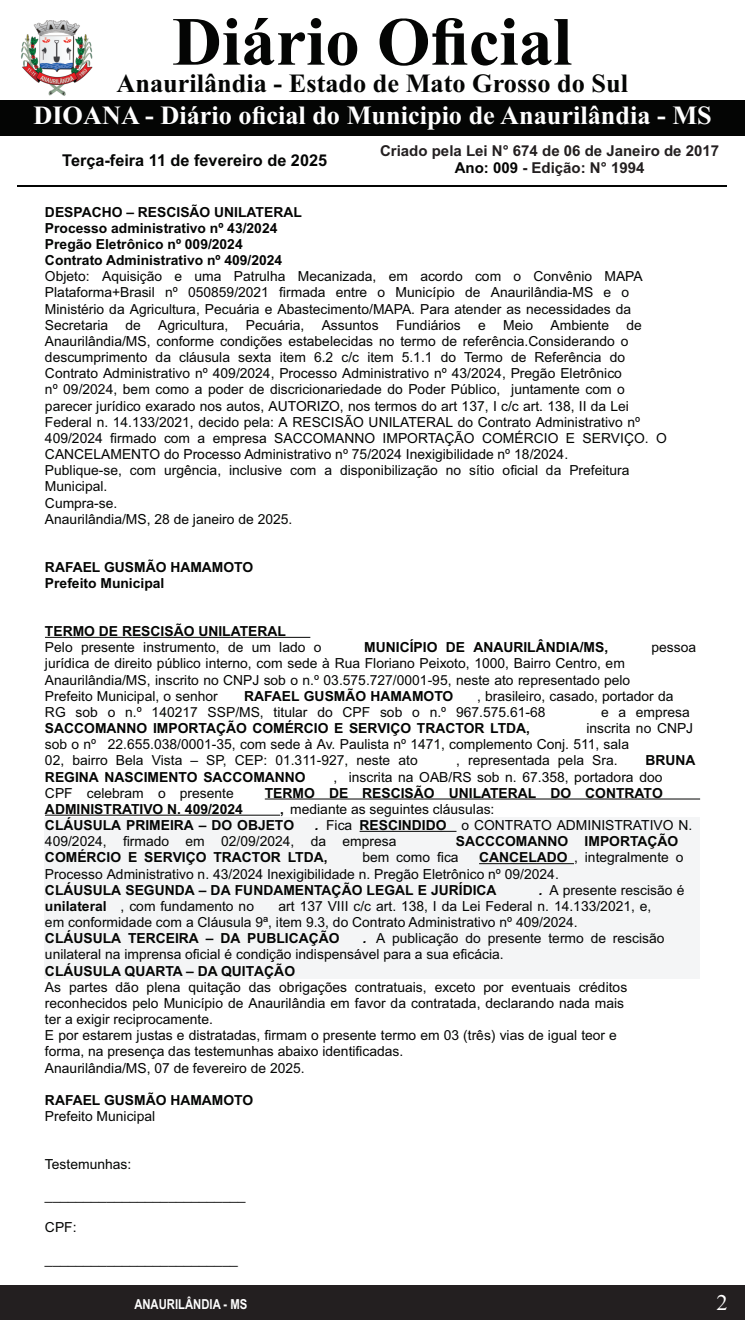
<style>
.page{position:relative;width:745px;height:1320px;background:#fff}
.page>*{position:absolute;margin:0;border:0;box-sizing:border-box;transform-origin:0 0}
.t1{font:700 68.75px "Times New Roman";color:#040504}
.t2{font:700 26.25px "Times New Roman";color:#fff}
.t3{font:700 26.25px "Times New Roman";color:#040504}
.t4{font:22.5px "Times New Roman";color:#fff}
.t5{font:700 16.25px "Arial";color:#040504}
.t6{font:700 15px/16.8px "Arial";color:#231f20;text-align:center}
.t7{font:13.88px/16.1px "Arial";color:#040504}
.t8{font:700 13.88px/16.1px "Arial";color:#040504}
.t9{font:700 13.75px "Arial Narrow";color:#fff}
.s1{color:#040504}
.s2{font-weight:700}
.s3{font-weight:700;font-style:italic}
</style>
<div class="page">
<div style="left:0;top:1284px;width:744px;height:36px;background:#231f20"></div>
<div style="left:0;top:100px;width:744px;height:35px;background:#040504"></div>
<hr style="left:17px;top:185px;width:709px;height:2px;background:#040504">
<img style="left:21px;top:20px;width:71px;height:76px">
<div style="left:45px;top:817px;width:654px;height:65px;background:#f4f5f6"></div>
<div style="left:45px;top:882px;width:654px;height:48px;background:#f4f5f6"></div>
<div style="left:45px;top:930px;width:654px;height:32px;background:#f4f5f6"></div>
<div style="left:45px;top:962px;width:654px;height:17px;background:#f4f5f6"></div>
<hr style="left:45px;top:637px;width:265px;height:1px;background:#040504">
<hr style="left:264px;top:798px;width:435px;height:1px;background:#040504">
<hr style="left:45px;top:815px;width:235px;height:1px;background:#040504">
<hr style="left:359px;top:831px;width:97px;height:1px;background:#040504">
<hr style="left:479px;top:863px;width:94px;height:1px;background:#040504">
<h1 class="t1" style="left:172px;top:18px;width:401px">Diário Oficial</h1>
<h2 class="t2" style="left:33px;top:106px;width:679px">DIOANA - Diário oficial do Municipio de Anaurilândia - MS</h2>
<h2 class="t3" style="left:116px;top:74px;width:512px">Anaurilândia - Estado de Mato Grosso do Sul</h2>
<p class="t5" style="left:62px;top:154px;width:266px">Terça-feira 11 de fevereiro de 2025</p>
<p class="t6" style="left:380px;top:144px;width:340px">Criado pela Lei N° 674 de 06 de Janeiro de 2017<br><span class="s1">Ano: 009</span> - Edição: N° 1994</p>
<p class="t8" style="left:45px;top:205px;width:258px">DESPACHO – RESCISÃO UNILATERAL Processo administrativo nº 43/2024<br>Pregão Eletrônico nº 009/2024<br>Contrato Administrativo nº 409/2024</p>
<p class="t7" style="left:45px;top:269px;width:599px">Objeto: Aquisição e uma Patrulha Mecanizada, em acordo com o Convênio MAPA Plataforma+Brasil nº 050859/2021 firmada entre o Município de Anaurilândia-MS e o Ministério da Agricultura, Pecuária e Abastecimento/MAPA. Para atender as necessidades da Secretaria de</p>
<p class="t7" style="left:158px;top:318px;width:147px">Agricultura, Pecuária,</p>
<p class="t7" style="left:321px;top:318px;width:58px">Assuntos</p>
<p class="t7" style="left:396px;top:318px;width:138px">Fundiários e Meio</p>
<p class="t7" style="left:45px;top:318px;width:623px;text-indent:505px">Ambiente de Anaurilândia/MS, conforme condições estabelecidas no termo de referência.Considerando o descumprimento da cláusula sexta item 6.2 c/c item 5.1.1 do Termo de Referência do Contrato Administrativo nº 409/2024, Processo Administrativo nº 43/2024, Pregão Eletrônico<br>nº 09/2024, bem como a poder de discricionariedade do Poder Público, juntamente com o parecer jurídico exarado nos autos, AUTORIZO, nos termos do art 137, I c/c art. 138, II da Lei Federal n. 14.133/2021, decido pela: A RESCISÃO UNILATERAL do Contrato Administrativo nº 409/2024 firmado com a empresa SACCOMANNO IMPORTAÇÃO COMÉRCIO E SERVIÇO. O CANCELAMENTO do Processo Administrativo nº 75/2024 Inexigibilidade nº 18/2024.<br>Publique-se, com urgência, inclusive com a disponibilização no sítio oficial da Prefeitura Municipal.<br>Cumpra-se.<br>Anaurilândia/MS, 28 de janeiro de 2025.</p>
<p class="t8" style="left:45px;top:560px;width:210px">RAFAEL GUSMÃO HAMAMOTO<br>Prefeito Municipal</p>
<p class="t8" style="left:45px;top:624px;width:242px">TERMO DE RESCISÃO UNILATERAL</p>
<p class="t7" style="left:45px;top:640px;width:278px">Pelo presente instrumento, de um lado o</p>
<p class="t8" style="left:364px;top:640px;width:245px">MUNICÍPIO DE ANAURILÂNDIA/MS,</p>
<p class="t7" style="left:651px;top:640px;width:46px">pessoa</p>
<p class="t7" style="left:45px;top:657px;width:586px">jurídica de direito público interno, com sede à Rua Floriano Peixoto, 1000, Bairro Centro, em<br>Anaurilândia/MS, inscrito no CNPJ sob o n.º 03.575.727/0001-95, neste ato representado pelo<br>Prefeito Municipal, o senhor</p>
<p class="t8" style="left:244px;top:689px;width:210px">RAFAEL GUSMÃO HAMAMOTO</p>
<p class="t7" style="left:45px;top:689px;width:629px;text-indent:432px">, brasileiro, casado, portador da<br>RG sob o n.º 140217 SSP/MS, titular do CPF sob o n.º 967.575.61-68</p>
<p class="t7" style="left:600px;top:705px;width:90px">e a empresa</p>
<p class="t8" style="left:45px;top:721px;width:486px">SACCOMANNO IMPORTAÇÃO COMÉRCIO E SERVIÇO TRACTOR LTDA,</p>
<p class="t7" style="left:45px;top:721px;width:649px;text-indent:541px">inscrita no CNPJ sob o nº 22.655.038/0001-35, com sede à Av. Paulista nº 1471, complemento Conj. 511, sala<br>02, bairro Bela Vista – SP, CEP: 01.311-927, neste ato</p>
<p class="t7" style="left:456px;top:754px;width:163px">, representada pela Sra.</p>
<p class="t8" style="left:645px;top:754px;width:52px">BRUNA</p>
<p class="t8" style="left:45px;top:770px;width:262px">REGINA NASCIMENTO SACCOMANNO</p>
<p class="t7" style="left:333px;top:770px;width:330px">, inscrita na OAB/RS sob n. 67.358, portadora doo</p>
<p class="t7" style="left:45px;top:786px;width:190px">CPF celebram o presente</p>
<p class="t8" style="left:264px;top:786px;width:399px">TERMO DE RESCISÃO UNILATERAL DO CONTRATO</p>
<p class="t8" style="left:45px;top:802px;width:199px">ADMINISTRATIVO N. 409/2024</p>
<p class="t7" style="left:45px;top:802px;width:450px;text-indent:235px"><span class="s2">,</span> mediante as seguintes cláusulas:<br><span class="s2">CLÁUSULA PRIMEIRA – DO OBJETO</span></p>
<p class="t7" style="left:45px;top:818px;width:648px;text-indent:270px"><span class="s3">.</span> Fica <span class="s2">RESCINDIDO</span> o CONTRATO ADMINISTRATIVO N.<br>409/2024, firmado em 02/09/2024, da empresa</p>
<p class="t8" style="left:455px;top:834px;width:224px">SACCCOMANNO IMPORTAÇÃO</p>
<p class="t8" style="left:45px;top:850px;width:284px">COMÉRCIO E SERVIÇO TRACTOR LTDA,</p>
<p class="t7" style="left:362px;top:850px;width:98px">bem como fica</p>
<p class="t7" style="left:45px;top:850px;width:639px;text-indent:434px"><span class="s2">CANCELADO</span> , integralmente o<br>Processo Administrativo n. 43/2024 Inexigibilidade n. Pregão Eletrônico nº 09/2024.</p>
<p class="t8" style="left:45px;top:883px;width:453px">CLÁUSULA SEGUNDA – DA FUNDAMENTAÇÃO LEGAL E JURÍDICA</p>
<p class="t7" style="left:538px;top:883px;width:147px"><span class="s3">.</span> A presente rescisão é</p>
<p class="t7" style="left:45px;top:899px;width:210px"><span class="s2">unilateral</span> , com fundamento no</p>
<p class="t7" style="left:45px;top:899px;width:607px;text-indent:233px">art 137 VIII c/c art. 138, I da Lei Federal n. 14.133/2021, e, em conformidade com a Cláusula 9ª, item 9.3, do Contrato Administrativo nº 409/2024.</p>
<p class="t8" style="left:45px;top:931px;width:296px">CLÁUSULA TERCEIRA – DA PUBLICAÇÃO</p>
<p class="t7" style="left:45px;top:931px;width:620px;text-indent:318px"><span class="s3">.</span> A publicação do presente termo de rescisão unilateral na imprensa oficial é condição indispensável para a sua eficácia.</p>
<p class="t8" style="left:45px;top:964px;width:251px">CLÁUSULA QUARTA – DA QUITAÇÃO</p>
<p class="t7" style="left:45px;top:980px;width:583px">As partes dão plena quitação das obrigações contratuais, exceto por eventuais créditos reconhecidos pelo Município de Anaurilândia em favor da contratada, declarando nada mais ter a exigir reciprocamente.<br>E por estarem justas e distratadas, firmam o presente termo em 03 (três) vias de igual teor e forma, na presença das testemunhas abaixo identificadas.<br>Anaurilândia/MS, 07 de fevereiro de 2025.</p>
<p class="t8" style="left:45px;top:1093px;width:210px">RAFAEL GUSMÃO HAMAMOTO</p>
<p class="t7" style="left:45px;top:1109px;width:112px">Prefeito Municipal</p>
<p class="t7" style="left:45px;top:1157px;width:88px">Testemunhas:</p>
<p class="t7" style="left:45px;top:1188px;width:202px">__________________________</p>
<p class="t7" style="left:45px;top:1220px;width:33px">CPF:</p>
<p class="t7" style="left:45px;top:1251px;width:194px">_________________________</p>
<p class="t9" style="left:134px;top:1298px;width:114px">ANAURILÂNDIA - MS</p>
<h3 class="t4" style="left:716px;top:1294px;width:13px">2</h3>
</div>
